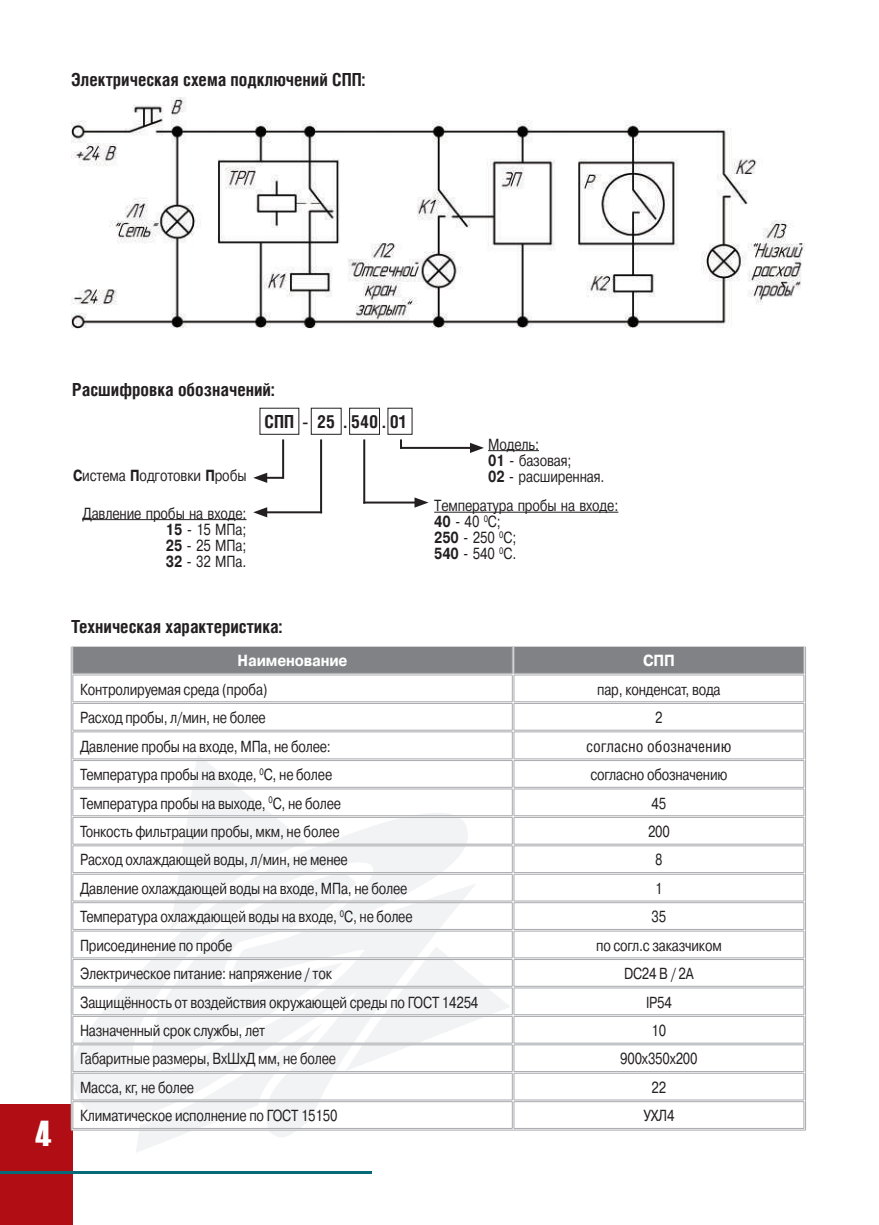
<style>
.page{position:relative;width:879px;height:1225px;background:#fff}
.page>*{position:absolute;margin:0;border:0;box-sizing:border-box;transform-origin:0 0}
.t1{font:36px "Haettenschweiler";color:#fff}
.t2{font:700 18px "Helios Cond";color:#231f20}
.t3{font:16px "Pragmatica C";letter-spacing:-.015em;color:#231f20;scale:.8 1}
.t4{font:16px/16px "Pragmatica Cyrillic";letter-spacing:-.01em;color:#231f20;scale:.8 1}
.t5{font:16px "Helios Cond";color:#231f20}
.t6{font:16px "Pragmatica Bold Cyrillic";letter-spacing:-.01em;color:#fff;scale:.9 1}
.s1{font-family:"Pragmatica Bold Cyrillic"}
</style>
<div class="page">
<div style="left:0;top:1104px;width:72px;height:121px;background:#b00d15"></div>
<hr style="left:0;top:1171px;width:371px;height:2px;background:#076a78">
<svg style="left:136px;top:1130px;width:375px;height:22px"></svg>
<hr style="left:71px;top:1100px;width:1px;height:30px;background:#a8a9ad">
<hr style="left:805px;top:1100px;width:1px;height:30px;background:#a8a9ad">
<hr style="left:73px;top:1128px;width:439px;height:1px;background:#a8a9ad">
<hr style="left:71px;top:1129px;width:442px;height:1px;background:#a8a9ad">
<hr style="left:514px;top:1128px;width:290px;height:1px;background:#a8a9ad">
<hr style="left:513px;top:1129px;width:293px;height:1px;background:#a8a9ad">
<svg style="left:71px;top:646px;width:735px;height:482px"></svg>
<hr style="left:73px;top:673px;width:439px;height:1px;background:#a8a9ad">
<hr style="left:73px;top:674px;width:439px;height:1px;background:#a8a9ad">
<hr style="left:73px;top:701px;width:439px;height:1px;background:#a8a9ad">
<hr style="left:73px;top:703px;width:439px;height:1px;background:#a8a9ad">
<hr style="left:73px;top:730px;width:439px;height:1px;background:#a8a9ad">
<hr style="left:73px;top:731px;width:439px;height:1px;background:#a8a9ad">
<hr style="left:514px;top:673px;width:290px;height:1px;background:#a8a9ad">
<hr style="left:514px;top:674px;width:290px;height:1px;background:#a8a9ad">
<hr style="left:514px;top:701px;width:290px;height:1px;background:#a8a9ad">
<hr style="left:514px;top:703px;width:290px;height:1px;background:#a8a9ad">
<hr style="left:514px;top:730px;width:290px;height:1px;background:#a8a9ad">
<hr style="left:514px;top:731px;width:290px;height:1px;background:#a8a9ad">
<img style="left:71px;top:98px;width:734px;height:230px">
<hr style="left:488px;top:450px;width:51px;height:1px;background:#231f20">
<hr style="left:363px;top:439px;width:2px;height:64px;background:#231f20">
<hr style="left:264px;top:511px;width:58px;height:2px;background:#231f20">
<svg style="left:253px;top:507px;width:14px;height:10px"></svg>
<hr style="left:434px;top:512px;width:184px;height:1px;background:#231f20">
<div style="left:259px;top:408px;width:40px;height:27px;border:1px solid #231f20"></div>
<div style="left:311px;top:408px;width:31px;height:27px;border:1px solid #231f20"></div>
<div style="left:349px;top:408px;width:31px;height:27px;border:1px solid #231f20"></div>
<hr style="left:82px;top:519px;width:164px;height:1px;background:#231f20">
<hr style="left:320px;top:439px;width:2px;height:74px;background:#231f20">
<svg style="left:400px;top:439px;width:2px;height:8px"></svg>
<hr style="left:363px;top:501px;width:55px;height:2px;background:#231f20">
<svg style="left:414px;top:497px;width:14px;height:10px"></svg>
<hr style="left:400px;top:447px;width:73px;height:2px;background:#231f20">
<svg style="left:470px;top:443px;width:14px;height:10px"></svg>
<svg style="left:253px;top:473px;width:29px;height:10px"></svg>
<hr style="left:282px;top:439px;width:2px;height:40px;background:#231f20">
<p class="t2" style="left:71px;top:69px;width:296px">Электрическая схема подключений СПП:</p>
<p class="t2" style="left:72px;top:379px;width:204px">Расшифровка обозначений:</p>
<p class="t2" style="left:264px;top:411px;width:144px">СПП - 25 . 540 . 01</p>
<p class="t4" style="left:488px;top:436px;width:106px">Модель:<br><span class="s1">01</span> - базовая;</p>
<p class="t4" style="left:73px;top:468px;width:218px"><span class="s1">С</span>истема <span class="s1">П</span>одготовки <span class="s1">П</span>робы</p>
<p class="t4" style="left:434px;top:462px;width:232px;line-height:29.6px;text-indent:54px"><span class="s1">02</span> - расширенная.<br>Температура пробы на входе:</p>
<p class="t4" style="left:434px;top:514px;width:104px"><span class="s1">40</span> - 40 <sup>0</sup>С;<br><span class="s1">250</span> - 250 <sup>0</sup>С;<br><span class="s1">540</span> - 540 <sup>0</sup>С.</p>
<p class="t4" style="left:166px;top:505px;width:102px;text-align:justify;text-indent:-83px">Давление пробы на входе:<br><span class="s1">15</span> - 15 МПа; <span class="s1">25</span> - 25 МПа; <span class="s1">32</span> - 32 МПа.</p>
<h1 class="t1" style="left:35px;top:1108px;width:17px">4</h1>
<p class="t2" style="left:71px;top:616px;width:213px">Техническая характеристика:</p>
<p class="t6" style="left:238px;top:652px;width:124px">Наименование</p>
<p class="t6" style="left:643px;top:652px;width:37px">СПП</p>
<p class="t3" style="left:80px;top:680px;width:236px">Контролируемая среда (проба)</p>
<p class="t3" style="left:597px;top:680px;width:156px">пар, конденсат, вода</p>
<p class="t3" style="left:80px;top:708px;width:234px">Расход пробы, л/мин, не более</p>
<p class="t3" style="left:655px;top:708px;width:11px">2</p>
<p class="t3" style="left:80px;top:737px;width:315px">Давление пробы на входе, МПа, не более:</p>
<p class="t5" style="left:586px;top:736px;width:147px">согласно обозначению</p>
<p class="t3" style="left:80px;top:765px;width:317px">Температура пробы на входе, <sup>0</sup>С, не более</p>
<p class="t3" style="left:590px;top:765px;width:173px">согласно обозначению</p>
<p class="t3" style="left:80px;top:794px;width:328px">Температура пробы на выходе, <sup>0</sup>С, не более</p>
<p class="t3" style="left:651px;top:794px;width:20px">45</p>
<p class="t3" style="left:80px;top:822px;width:326px">Тонкость фильтрации пробы, мкм, не более</p>
<p class="t3" style="left:648px;top:822px;width:29px">200</p>
<p class="t3" style="left:80px;top:851px;width:336px">Расход охлаждающей воды, л/мин, не менее</p>
<p class="t3" style="left:655px;top:851px;width:11px">8</p>
<p class="t3" style="left:80px;top:879px;width:411px">Давление охлаждающей воды на входе, МПа, не более</p>
<p class="t3" style="left:655px;top:879px;width:11px">1</p>
<p class="t3" style="left:80px;top:908px;width:417px">Температура охлаждающей воды на входе, <sup>0</sup>С, не более</p>
<p class="t3" style="left:651px;top:908px;width:20px">35</p>
<p class="t3" style="left:80px;top:936px;width:192px">Присоединение по пробе</p>
<p class="t3" style="left:596px;top:936px;width:158px">по согл.с заказчиком</p>
<p class="t3" style="left:80px;top:964px;width:316px">Электрическое питание: напряжение / ток</p>
<p class="t3" style="left:624px;top:964px;width:89px">DC24 В / 2А</p>
<p class="t3" style="left:80px;top:993px;width:499px">Защищённость от воздействия окружающей среды по ГОСТ 14254</p>
<p class="t3" style="left:646px;top:993px;width:34px">IP54</p>
<p class="t3" style="left:80px;top:1021px;width:233px">Назначенный срок службы, лет</p>
<p class="t3" style="left:651px;top:1021px;width:20px">10</p>
<p class="t3" style="left:80px;top:1050px;width:322px">Габаритные размеры, ВхШхД мм, не более</p>
<p class="t3" style="left:620px;top:1050px;width:98px">900х350х200</p>
<p class="t3" style="left:80px;top:1078px;width:144px">Масса, кг, не более</p>
<p class="t3" style="left:651px;top:1078px;width:20px">22</p>
<p class="t3" style="left:80px;top:1106px;width:323px">Климатическое исполнение по ГОСТ 15150</p>
<p class="t3" style="left:643px;top:1106px;width:40px">УХЛ4</p>
</div>
